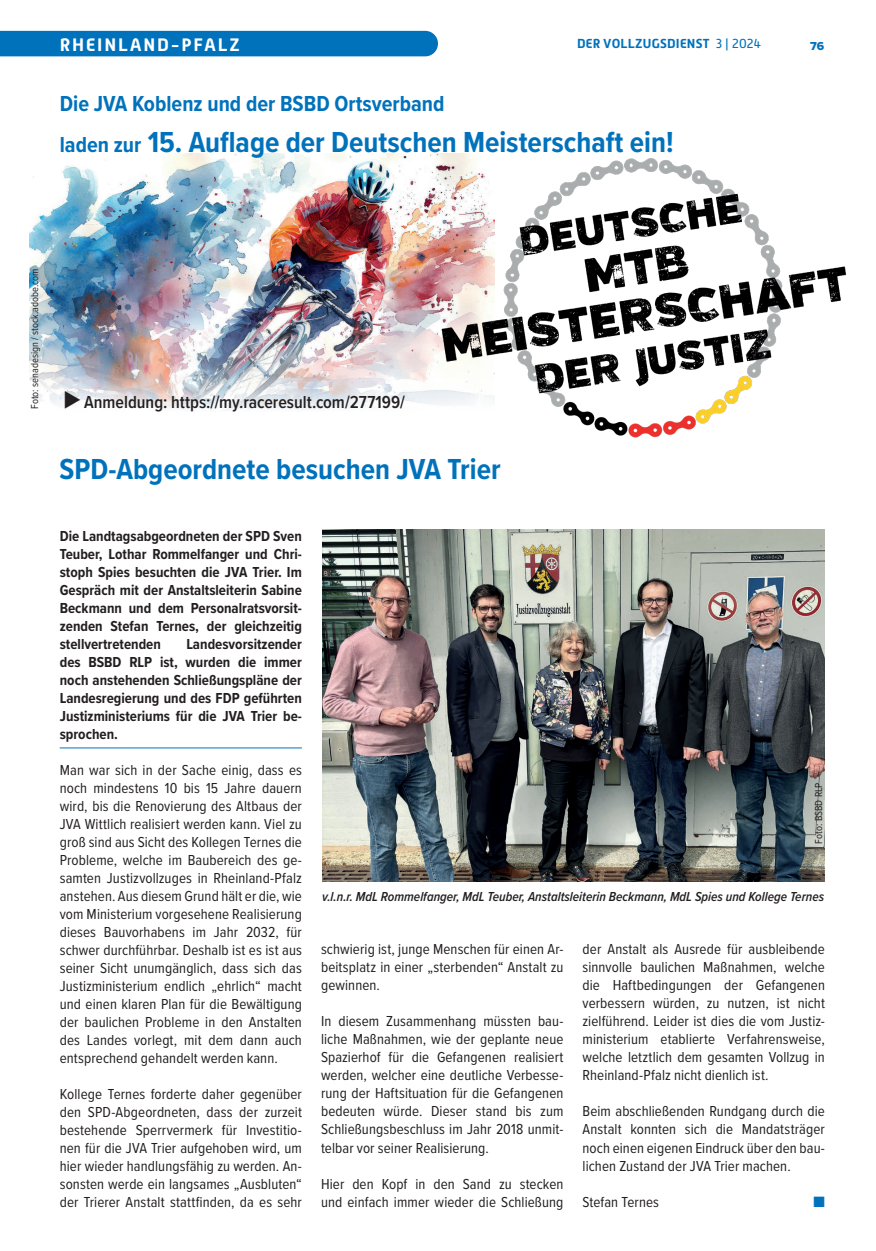
<style>
.page{position:relative;width:876px;height:1251px;background:#fff}
.page>*{position:absolute;margin:0;border:0;box-sizing:border-box;transform-origin:0 0}
.t1{font:700 30px "Proxima Nova Cond";color:#0072bc}
.t2{font:700 22.5px "Proxima Nova Cond";color:#0072bc}
.t3{font:600 18px "Proxima Nova Cond";color:#231f20}
.t4{font:700 18px "Alwyn New";letter-spacing:.1em;color:#fff}
.t5{font:15px/18px "Proxima Nova Cond";letter-spacing:.005em;color:#231f20;text-align:justify}
.t6{font:700 15px/18px "Proxima Nova Cond";color:#231f20;text-align:justify}
.t7{font:15px "Zapf Dingbats ITC";color:#0072bc}
.t8{font:italic 600 13.5px "Proxima Nova Cond";color:#231f20}
.t9{font:700 13.05px "Alwyn New";letter-spacing:.015em;color:#0072bc}
.t10{font:12px "Proxima Nova Extrabld";color:#0072bc}
.t11{font:10.5px "Proxima Nova Cond";color:#231f20}
.s1{font-weight:400}
.s2{font-size:22.5px}
.s3{font-weight:400;font-size:28.5px}
</style>
<div class="page">
<div style="left:0;top:31px;width:438px;height:25px;background:#0072bc"></div>
<img style="left:30px;top:153px;width:395px;height:257px">
<img style="left:425px;top:153px;width:422px;height:285px">
<hr style="left:60px;top:747px;width:242px;height:1px;background:#0072bc">
<img style="left:322px;top:529px;width:502px;height:352px">
<p class="t4" style="left:60px;top:34px;width:181px">RHEINLAND-PFALZ</p>
<p class="t9" style="left:577px;top:36px;width:186px">DER VOLLZUGSDIENST <span class="s1">3 | 2024</span></p>
<p class="t10" style="left:810px;top:37px;width:16px">76</p>
<h2 class="t2" style="left:60px;top:87px;width:386px">Die JVA Koblenz und der BSBD Ortsverband</h2>
<h1 class="t1" style="left:60px;top:120px;width:615px"><span class="s2">laden zur</span> 15. Auflage der Deutschen Meisterschaft ein!</h1>
<p class="t11" style="left:27px;top:409px;width:142px;rotate:-90deg">Foto: senadesign / stock.adobe.com</p>
<p class="t3" style="left:64px;top:389px;width:343px"><span class="s3">⊲</span> Anmeldung: https://my.raceresult.com/277199/</p>
<h1 class="t1" style="left:60px;top:447px;width:443px">SPD-Abgeordnete besuchen JVA Trier</h1>
<p class="t6" style="left:60px;top:526px;width:244px">Die Landtagsabgeordneten der SPD Sven Teuber, Lothar Rommelfanger und Chri&shy;stoph Spies besuchten die JVA Trier. Im Gespräch mit der Anstaltsleiterin Sabine Beckmann und dem Personalratsvorsit&shy;zenden Stefan Ternes, der gleichzeitig stellvertretenden</p>
<p class="t6" style="left:60px;top:634px;width:244px;text-indent:127px">Landesvorsitzender des BSBD RLP ist, wurden die immer noch anstehenden Schließungspläne der Landesregierung und des FDP geführten Justizministeriums für die JVA Trier be&shy;sprochen.</p>
<p class="t5" style="left:60px;top:760px;width:244px">Man war sich in der Sache einig, dass es noch mindestens 10 bis 15 Jahre dauern wird, bis die Renovierung des Altbaus der JVA Wittlich realisiert werden kann. Viel zu groß sind aus Sicht des Kollegen Ternes die Probleme, welche im Baubereich des ge&shy;samten Justizvollzuges in Rheinland-Pfalz anstehen. Aus diesem Grund hält er die, wie vom Ministerium vorgesehene Realisierung dieses Bauvorhabens im Jahr 2032, für schwer durchführbar. Deshalb ist es ist aus seiner Sicht unumgänglich, dass sich das Justizministerium endlich „ehrlich“ macht und einen klaren Plan für die Bewältigung der baulichen Probleme in den Anstalten des Landes vorlegt, mit dem dann auch entsprechend gehandelt werden kann.</p>
<p class="t5" style="left:60px;top:1084px;width:244px">Kollege Ternes forderte daher gegenüber den SPD-Abgeordneten, dass der zurzeit bestehende Sperrvermerk für Investitio&shy;nen für die JVA Trier aufgehoben wird, um hier wieder handlungsfähig zu werden. An&shy;sonsten werde ein langsames „Ausbluten“ der Trierer Anstalt stattfinden, da es sehr</p>
<p class="t11" style="left:811px;top:843px;width:62px;rotate:-90deg">Foto: BSBD RLP</p>
<p class="t8" style="left:322px;top:886px;width:503px">v.l.n.r. MdL Rommelfanger, MdL Teuber, Anstaltsleiterin Beckmann, MdL Spies und Kollege Ternes</p>
<p class="t5" style="left:321px;top:939px;width:244px">schwierig ist, junge Menschen für einen Ar&shy;beitsplatz in einer „sterbenden“ Anstalt zu gewinnen.</p>
<p class="t5" style="left:321px;top:1011px;width:244px">In diesem Zusammenhang müssten bau&shy;liche Maßnahmen, wie der geplante neue Spazierhof für die Gefangenen realisiert werden, welcher eine deutliche Verbesse&shy;rung der Haftsituation für die Gefangenen bedeuten würde. Dieser stand bis zum Schließungsbeschluss im Jahr 2018 unmit&shy;telbar vor seiner Realisierung.</p>
<p class="t5" style="left:321px;top:1173px;width:244px">Hier den Kopf in den Sand zu stecken und einfach immer wieder die Schließung</p>
<p class="t5" style="left:583px;top:939px;width:244px">der Anstalt als Ausrede für ausbleibende sinnvolle baulichen Maßnahmen, welche die Haftbedingungen der Gefangenen verbessern würden, zu nutzen, ist nicht zielführend. Leider ist dies die vom Justiz&shy;ministerium etablierte Verfahrensweise, welche letztlich dem gesamten Vollzug in Rheinland-Pfalz nicht dienlich ist.</p>
<p class="t5" style="left:583px;top:1101px;width:244px">Beim abschließenden Rundgang durch die Anstalt konnten sich die Mandatsträger noch einen eigenen Eindruck über den bau&shy;lichen Zustand der JVA Trier machen.</p>
<p class="t5" style="left:583px;top:1191px;width:78px">Stefan Ternes</p>
<p class="t7" style="left:813px;top:1193px;width:13px">■</p>
</div>
